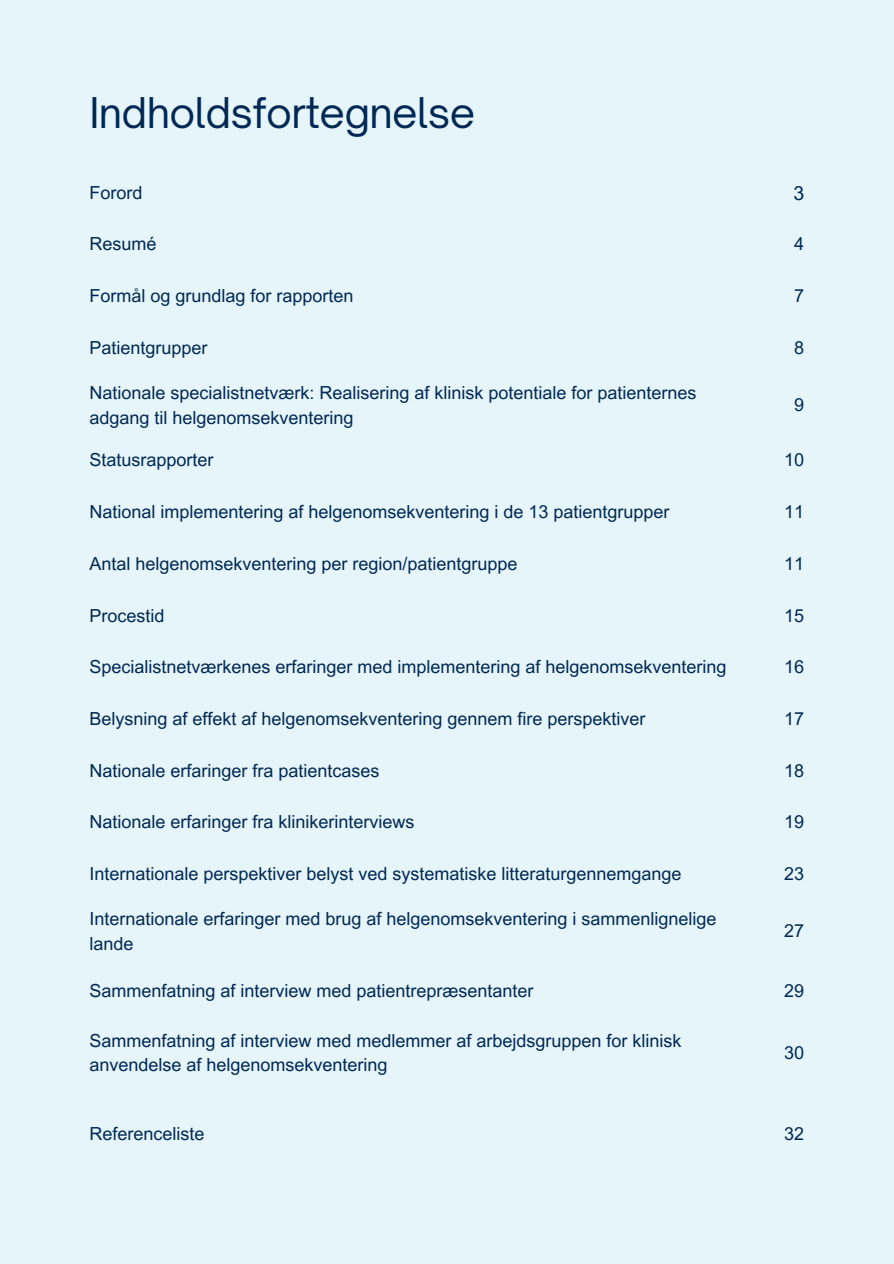
<style>
.page{position:relative;width:894px;height:1264px;background:#fff}
.page>*{position:absolute;margin:0;border:0;box-sizing:border-box;transform-origin:0 0}
.t1{font:40.5px "Open Sauce One";letter-spacing:-.015em;color:#002854}
.t2{font:19.5px "Arial MT Pro";color:#002854}
.t3{font:18px/24.8px "Arial MT Pro";color:#002854}
</style>
<div class="page">
<div style="left:0;top:0;width:893px;height:1263px;background:#e6f5fa"></div>
<p class="t1" style="left:89px;top:87px;width:387px">Indholdsfortegnelse</p>
<p class="t3" style="left:89px;top:182px;width:55px">Forord</p>
<p class="t2" style="left:793px;top:186px;width:12px">3</p>
<p class="t3" style="left:89px;top:234px;width:68px">Resumé</p>
<p class="t3" style="left:794px;top:234px;width:12px">4</p>
<p class="t3" style="left:89px;top:286px;width:265px">Formål og grundlag for rapporten</p>
<p class="t3" style="left:794px;top:286px;width:12px">7</p>
<p class="t3" style="left:89px;top:337px;width:119px">Patientgrupper</p>
<p class="t3" style="left:794px;top:337px;width:12px">8</p>
<p class="t3" style="left:89px;top:382px;width:608px">Nationale specialistnetværk: Realisering af klinisk potentiale for patienternes adgang til helgenomsekventering</p>
<p class="t3" style="left:794px;top:395px;width:12px">9</p>
<p class="t3" style="left:89px;top:450px;width:125px">Statusrapporter</p>
<p class="t3" style="left:784px;top:450px;width:21px">10</p>
<p class="t3" style="left:89px;top:501px;width:581px">National implementering af helgenomsekventering i de 13 patientgrupper</p>
<p class="t3" style="left:784px;top:501px;width:21px">11</p>
<p class="t3" style="left:89px;top:553px;width:429px">Antal helgenomsekventering per region/patientgruppe</p>
<p class="t3" style="left:784px;top:553px;width:21px">11</p>
<p class="t3" style="left:89px;top:605px;width:76px">Procestid</p>
<p class="t3" style="left:784px;top:605px;width:21px">15</p>
<p class="t3" style="left:89px;top:656px;width:638px">Specialistnetværkenes erfaringer med implementering af helgenomsekventering</p>
<p class="t3" style="left:784px;top:656px;width:21px">16</p>
<p class="t3" style="left:89px;top:708px;width:557px">Belysning af effekt af helgenomsekventering gennem fire perspektiver</p>
<p class="t3" style="left:784px;top:708px;width:21px">17</p>
<p class="t3" style="left:89px;top:760px;width:291px">Nationale erfaringer fra patientcases</p>
<p class="t3" style="left:784px;top:760px;width:21px">18</p>
<p class="t3" style="left:89px;top:812px;width:326px">Nationale erfaringer fra klinikerinterviews</p>
<p class="t3" style="left:784px;top:812px;width:21px">19</p>
<p class="t3" style="left:89px;top:863px;width:593px">Internationale perspektiver belyst ved systematiske litteraturgennemgange</p>
<p class="t3" style="left:784px;top:863px;width:21px">23</p>
<p class="t3" style="left:89px;top:908px;width:628px">Internationale erfaringer med brug af helgenomsekventering i sammenlignelige lande</p>
<p class="t3" style="left:784px;top:921px;width:21px">27</p>
<p class="t3" style="left:89px;top:980px;width:445px">Sammenfatning af interview med patientrepræsentanter</p>
<p class="t3" style="left:784px;top:980px;width:21px">29</p>
<p class="t3" style="left:89px;top:1030px;width:593px">Sammenfatning af interview med medlemmer af arbejdsgruppen for klinisk anvendelse af helgenomsekventering</p>
<p class="t3" style="left:784px;top:1042px;width:21px">30</p>
<p class="t3" style="left:89px;top:1123px;width:116px">Referenceliste</p>
<p class="t3" style="left:784px;top:1123px;width:21px">32</p>
</div>
